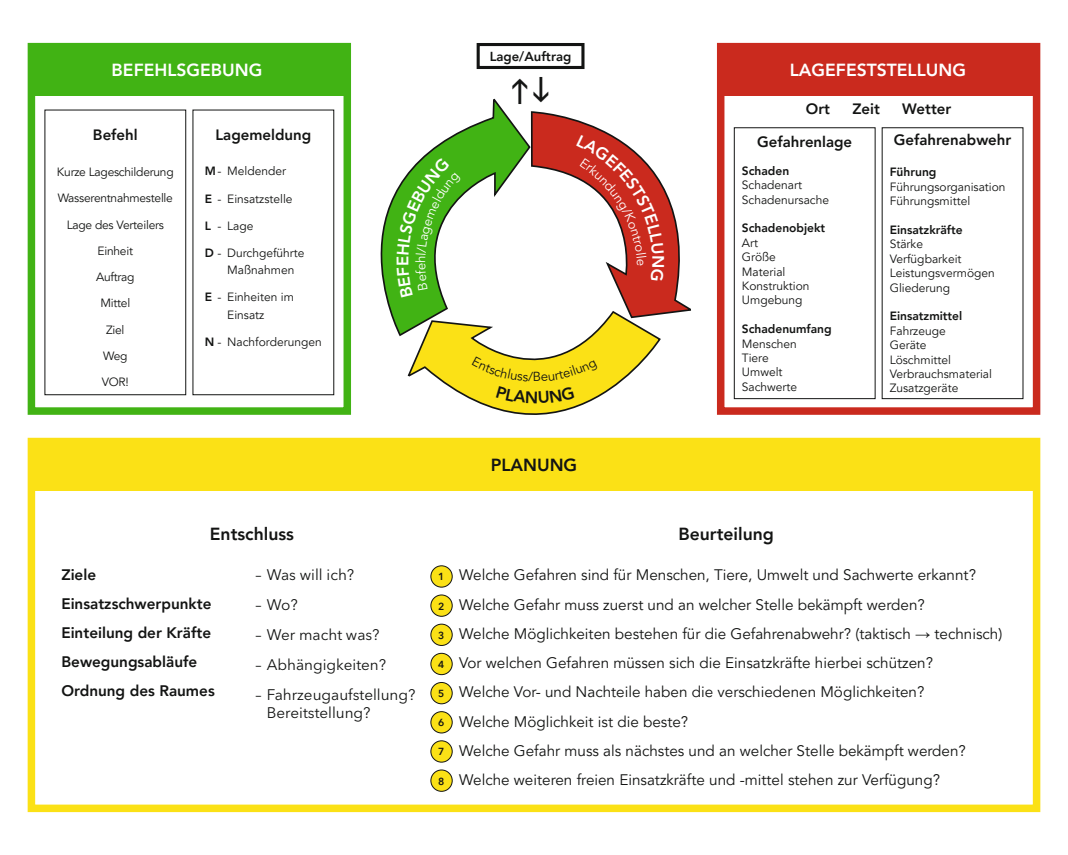
<style>
.page{position:relative;width:1068px;height:855px;background:#fff}
.page>*{position:absolute;margin:0;border:0;box-sizing:border-box;transform-origin:0 0}
.t1{font:800 17.5px "Avenir LT Pro";color:#fff}
.t2{font:800 17.5px "Avenir LT Pro";color:#131413}
.t3{font:800 16.62px "Avenir LT Pro";color:#fff}
.t4{font:15.25px "Avenir LT Pro";color:#131413}
.t5{font:15.25px "Avenir Next LT Pro";color:#131413}
.t6{font:800 15.25px "Avenir LT Pro";color:#131413}
.t7{font:800 15px "Avenir LT Pro";color:#131413}
.t8{font:800 13.07px "Avenir LT Pro";color:#131413}
.t9{font:12px "Avenir LT Pro";color:#131413}
.t10{font:12px "Avenir LT Pro";letter-spacing:-.02em;color:#131413}
.t11{font:800 12px "Avenir LT Pro";color:#131413}
.t12{font:600 10.2px "Avenir Next LT Pro";color:#131413}
.s1{font-weight:800}
.s2{font-family:"Arial Narrow"}
</style>
<div class="page">
<div style="left:28px;top:43px;width:323px;height:372px;border:8px solid #41b314"></div>
<div style="left:30px;top:43px;width:314px;height:52px;background:#41b314"></div>
<div style="left:716px;top:43px;width:324px;height:372px;border:8px solid #ca2a1e"></div>
<div style="left:733px;top:127px;width:142px;height:272px;border:1px solid #131413"></div>
<div style="left:881px;top:127px;width:142px;height:272px;border:1px solid #131413"></div>
<div style="left:720px;top:43px;width:315px;height:52px;background:#ca2a1e"></div>
<div style="left:28px;top:438px;width:1012px;height:374px;border:8px solid #fbe116"></div>
<div style="left:30px;top:438px;width:1007px;height:52px;background:#fbe116"></div>
<div style="left:476px;top:43px;width:108px;height:26px;border:3px solid #131413"></div>
<svg style="left:319px;top:97px;width:212px;height:241px"></svg>
<svg style="left:406px;top:310px;width:255px;height:128px"></svg>
<div style="left:431px;top:566px;width:21px;height:21px;background:#fbe116;border-radius:50%"></div>
<div style="left:430px;top:565px;width:22px;height:22px;border:1px solid #131413;border-radius:50%"></div>
<div style="left:431px;top:595px;width:21px;height:21px;background:#fbe116;border-radius:50%"></div>
<div style="left:430px;top:594px;width:22px;height:22px;border:1px solid #131413;border-radius:50%"></div>
<div style="left:431px;top:624px;width:21px;height:21px;background:#fbe116;border-radius:50%"></div>
<div style="left:430px;top:623px;width:22px;height:23px;border:1px solid #131413;border-radius:50%"></div>
<div style="left:431px;top:653px;width:21px;height:21px;background:#fbe116;border-radius:50%"></div>
<div style="left:430px;top:653px;width:22px;height:22px;border:1px solid #131413;border-radius:50%"></div>
<div style="left:431px;top:682px;width:21px;height:22px;background:#fbe116;border-radius:50%"></div>
<div style="left:430px;top:682px;width:22px;height:22px;border:1px solid #131413;border-radius:50%"></div>
<div style="left:431px;top:711px;width:21px;height:22px;background:#fbe116;border-radius:50%"></div>
<div style="left:430px;top:711px;width:22px;height:22px;border:1px solid #131413;border-radius:50%"></div>
<div style="left:431px;top:741px;width:21px;height:21px;background:#fbe116;border-radius:50%"></div>
<div style="left:430px;top:740px;width:22px;height:22px;border:1px solid #131413;border-radius:50%"></div>
<div style="left:431px;top:770px;width:21px;height:21px;background:#fbe116;border-radius:50%"></div>
<div style="left:430px;top:769px;width:22px;height:22px;border:1px solid #131413;border-radius:50%"></div>
<div style="left:44px;top:109px;width:142px;height:286px;border:1px solid #131413"></div>
<svg style="left:512px;top:97px;width:15px;height:7px"></svg>
<div style="left:472px;top:357px;width:126px;height:46px;background:#fbe116"></div>
<svg style="left:531px;top:112px;width:160px;height:205px"></svg>
<svg style="left:396px;top:157px;width:65px;height:140px"></svg>
<p class="t1" style="left:112px;top:59px;width:152px">BEFEHLSGEBUNG</p>
<p class="t7" style="left:93px;top:126px;width:46px">Befehl</p>
<p class="t10" style="left:57px;top:165px;width:118px">Kurze Lageschilderung</p>
<p class="t10" style="left:58px;top:191px;width:117px">Wasserentnahmestelle</p>
<p class="t10" style="left:67px;top:217px;width:99px">Lage des Verteilers</p>
<p class="t10" style="left:98px;top:244px;width:37px">Einheit</p>
<p class="t10" style="left:96px;top:270px;width:40px">Auftrag</p>
<p class="t9" style="left:100px;top:296px;width:31px">Mittel</p>
<p class="t9" style="left:106px;top:322px;width:20px">Ziel</p>
<p class="t9" style="left:103px;top:349px;width:26px">Weg</p>
<p class="t9" style="left:102px;top:375px;width:29px">VOR!</p>
<p class="t7" style="left:215px;top:126px;width:97px">Lagemeldung</p>
<p class="t9" style="left:205px;top:164px;width:83px"><span class="s1">M</span>- Meldender</p>
<p class="t9" style="left:205px;top:191px;width:89px"><span class="s1">E</span> - Einsatzstelle</p>
<p class="t9" style="left:205px;top:218px;width:50px"><span class="s1">L</span> - Lage</p>
<p class="t9" style="left:205px;top:245px;width:101px"><span class="s1">D</span> - Durchgeführte</p>
<p class="t9" style="left:227px;top:263px;width:69px">Maßnahmen</p>
<p class="t9" style="left:205px;top:290px;width:91px"><span class="s1">E</span> - Einheiten im</p>
<p class="t9" style="left:227px;top:307px;width:39px">Einsatz</p>
<p class="t9" style="left:205px;top:335px;width:118px"><span class="s1">N</span> - Nachforderungen</p>
<p class="t3" style="left:393px;top:266px;width:12px;rotate:-90deg">E</p>
<p class="t8" style="left:489px;top:49px;width:83px">Lage/Auftrag</p>
<p class="t2" style="left:490px;top:454px;width:88px">PLANUNG</p>
<p class="t1" style="left:789px;top:59px;width:177px">LAGEFESTSTELLUNG</p>
<p class="t7" style="left:805px;top:100px;width:26px">Ort</p>
<p class="t7" style="left:852px;top:100px;width:29px">Zeit</p>
<p class="t7" style="left:901px;top:100px;width:51px">Wetter</p>
<p class="t7" style="left:757px;top:133px;width:97px">Gefahrenlage</p>
<p class="t11" style="left:741px;top:163px;width:49px">Schaden</p>
<p class="t9" style="left:741px;top:178px;width:62px">Schadenart</p>
<p class="t9" style="left:741px;top:192px;width:89px">Schadenursache</p>
<p class="t11" style="left:741px;top:221px;width:85px">Schadenobjekt</p>
<p class="t9" style="left:741px;top:235px;width:18px">Art</p>
<p class="t9" style="left:741px;top:250px;width:36px">Größe</p>
<p class="t9" style="left:741px;top:264px;width:45px">Material</p>
<p class="t9" style="left:741px;top:279px;width:69px">Konstruktion</p>
<p class="t9" style="left:741px;top:293px;width:62px">Umgebung</p>
<p class="t11" style="left:741px;top:322px;width:91px">Schadenumfang</p>
<p class="t9" style="left:741px;top:336px;width:56px">Menschen</p>
<p class="t9" style="left:741px;top:351px;width:28px">Tiere</p>
<p class="t9" style="left:741px;top:365px;width:42px">Umwelt</p>
<p class="t9" style="left:741px;top:379px;width:57px">Sachwerte</p>
<p class="t7" style="left:893px;top:131px;width:119px">Gefahrenabwehr</p>
<p class="t11" style="left:889px;top:165px;width:48px">Führung</p>
<p class="t9" style="left:889px;top:179px;width:117px">Führungsorganisation</p>
<p class="t9" style="left:889px;top:194px;width:82px">Führungsmittel</p>
<p class="t11" style="left:889px;top:223px;width:74px">Einsatzkräfte</p>
<p class="t9" style="left:889px;top:237px;width:35px">Stärke</p>
<p class="t9" style="left:889px;top:251px;width:73px">Verfügbarkeit</p>
<p class="t9" style="left:889px;top:266px;width:107px">Leistungsvermögen</p>
<p class="t9" style="left:889px;top:280px;width:62px">Gliederung</p>
<p class="t11" style="left:889px;top:309px;width:74px">Einsatzmittel</p>
<p class="t9" style="left:889px;top:323px;width:58px">Fahrzeuge</p>
<p class="t9" style="left:889px;top:338px;width:38px">Geräte</p>
<p class="t9" style="left:889px;top:352px;width:63px">Löschmittel</p>
<p class="t9" style="left:889px;top:367px;width:104px">Verbrauchsmaterial</p>
<p class="t9" style="left:889px;top:381px;width:70px">Zusatzgeräte</p>
<p class="t2" style="left:210px;top:523px;width:85px">Entschluss</p>
<p class="t2" style="left:678px;top:523px;width:97px">Beurteilung</p>
<p class="t4" style="left:459px;top:566px;width:518px">Welche Gefahren sind für Menschen, Tiere, Umwelt und Sachwerte erkannt?</p>
<p class="t4" style="left:459px;top:595px;width:467px">Welche Gefahr muss zuerst und an welcher Stelle bekämpft werden?</p>
<p class="t4" style="left:459px;top:624px;width:544px">Welche Möglichkeiten bestehen für die Gefahrenabwehr? (taktisch <span class="s2">→</span> technisch)</p>
<p class="t4" style="left:459px;top:654px;width:475px">Vor welchen Gefahren müssen sich die Einsatzkräfte hierbei schützen?</p>
<p class="t4" style="left:459px;top:683px;width:466px">Welche Vor- und Nachteile haben die verschiedenen Möglichkeiten?</p>
<p class="t4" style="left:459px;top:712px;width:231px">Welche Möglichkeit ist die beste?</p>
<p class="t4" style="left:459px;top:741px;width:508px">Welche Gefahr muss als nächstes und an welcher Stelle bekämpft werden?</p>
<p class="t4" style="left:459px;top:770px;width:482px">Welche weiteren freien Einsatzkräfte und -mittel stehen zur Verfügung?</p>
<p class="t6" style="left:61px;top:566px;width:36px">Ziele</p>
<p class="t6" style="left:61px;top:595px;width:151px">Einsatzschwerpunkte</p>
<p class="t6" style="left:61px;top:623px;width:151px">Einteilung der Kräfte</p>
<p class="t6" style="left:61px;top:652px;width:137px">Bewegungsabläufe</p>
<p class="t6" style="left:61px;top:681px;width:155px">Ordnung des Raumes</p>
<p class="t5" style="left:255px;top:566px;width:100px">– Was will ich?</p>
<p class="t5" style="left:255px;top:596px;width:44px">– Wo?</p>
<p class="t5" style="left:255px;top:625px;width:126px">– Wer macht was?</p>
<p class="t5" style="left:255px;top:655px;width:132px">– Abhängigkeiten?</p>
<p class="t5" style="left:255px;top:685px;width:162px">– Fahrzeugaufstellung?</p>
<p class="t5" style="left:267px;top:704px;width:105px">Bereitstellung?</p>
<p class="t12" style="left:438px;top:570px;width:8px">1</p>
<p class="t12" style="left:438px;top:599px;width:8px">2</p>
<p class="t12" style="left:438px;top:629px;width:8px">3</p>
<p class="t12" style="left:438px;top:658px;width:8px">4</p>
<p class="t12" style="left:438px;top:687px;width:8px">5</p>
<p class="t12" style="left:438px;top:716px;width:8px">6</p>
<p class="t12" style="left:438px;top:745px;width:8px">7</p>
<p class="t12" style="left:438px;top:774px;width:8px">8</p>
</div>
